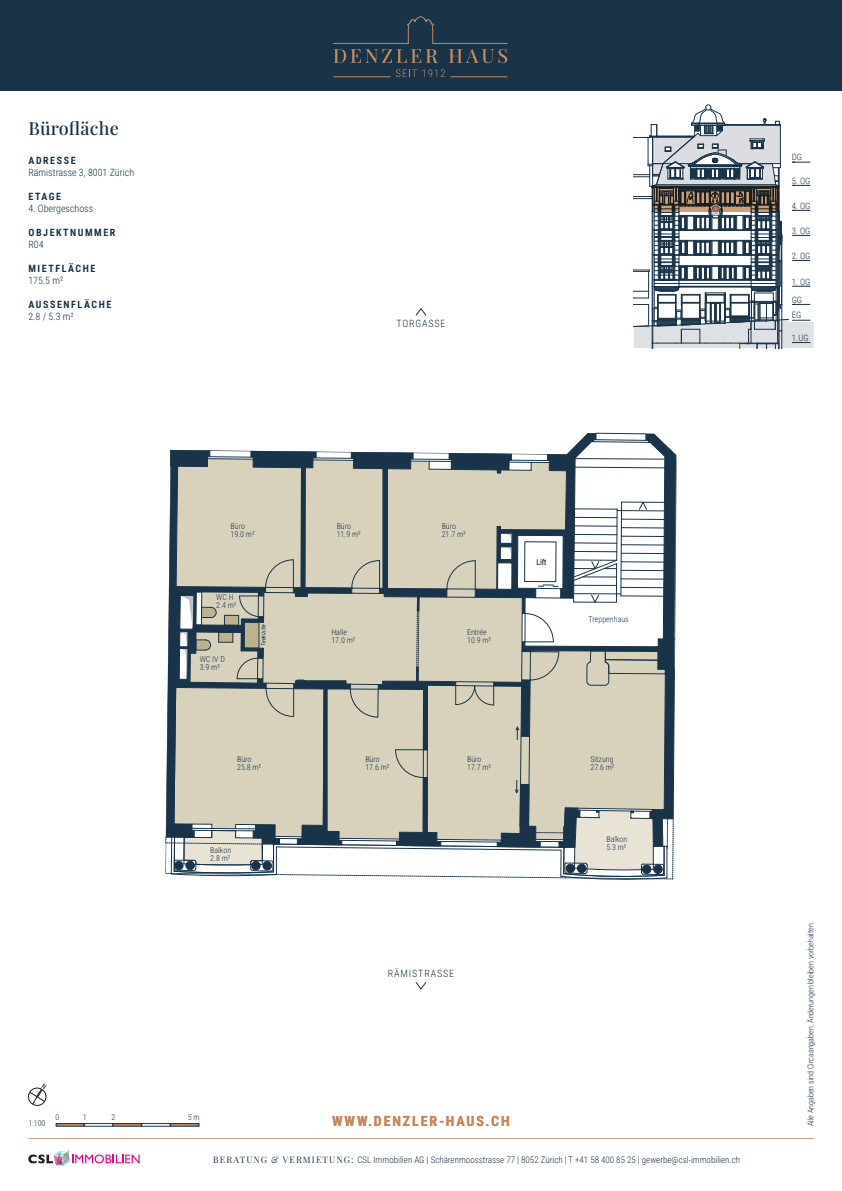
<style>
.page{position:relative;width:842px;height:1191px;background:#fff}
.page>*{position:absolute;margin:0;border:0;box-sizing:border-box;transform-origin:0 0}
.t1{font:18px "Playfair Display";letter-spacing:.01em;color:#193449}
.t2{font:700 14px "Roboto Condensed";letter-spacing:.135em;color:#c7885c}
.t3{font:300 10px "Roboto Condensed";color:#193449}
.t4{font:700 10px "Roboto Condensed";letter-spacing:.155em;color:#193449}
.t5{font:300 10px "Roboto Condensed";letter-spacing:.085em;color:#193449}
.t6{font:300 9px "Roboto Condensed";color:#193449}
.t7{font:300 8.8px/18.3px "Roboto Condensed";color:#193449}
.t8{font:300 8px/8px "Roboto Condensed";color:#193449}
.t9{font:italic 300 6px "Roboto Condensed";color:#193449}
.s1{font-family:"Playfair Display";font-weight:400}
</style>
<div class="page">
<svg style="left:165px;top:433px;width:512px;height:447px"></svg>
<div style="left:244px;top:622px;width:15px;height:26px;border:1px solid #193449"></div>
<svg style="left:28px;top:1150px;width:112px;height:16px"></svg>
<svg style="left:415px;top:982px;width:12px;height:7px"></svg>
<svg style="left:415px;top:308px;width:12px;height:8px"></svg>
<hr style="left:28px;top:1138px;width:786px;height:1px;background:#c7885c">
<svg style="left:634px;top:105px;width:180px;height:243px"></svg>
<div style="left:0;top:0;width:842px;height:91px;background:#193449"></div>
<svg style="left:396px;top:69px;width:49px;height:8px"></svg>
<svg style="left:333px;top:16px;width:174px;height:47px"></svg>
<hr style="left:451px;top:77px;width:56px;height:1px;background:#c7885c">
<hr style="left:334px;top:77px;width:56px;height:1px;background:#c7885c">
<svg style="left:652px;top:186px;width:127px;height:25px;background:#584b3e"></svg>
<div style="left:56px;top:1123px;width:28px;height:3px;background:#c7885c;border:1px solid #193449"></div>
<div style="left:84px;top:1123px;width:29px;height:3px;border:1px solid #193449"></div>
<div style="left:113px;top:1123px;width:29px;height:3px;background:#c7885c;border:1px solid #193449"></div>
<div style="left:141px;top:1123px;width:29px;height:3px;border:1px solid #193449"></div>
<div style="left:170px;top:1123px;width:29px;height:3px;background:#c7885c;border:1px solid #193449"></div>
<svg style="left:28px;top:1083px;width:19px;height:23px"></svg>
<h1 class="t1" style="left:28px;top:114px;width:92px">Bürofläche</h1>
<p class="t4" style="left:29px;top:153px;width:49px">ADRESSE</p>
<p class="t3" style="left:28px;top:165px;width:107px">Rämistrasse 3, 8001 Zürich</p>
<p class="t4" style="left:29px;top:189px;width:34px">ETAGE</p>
<p class="t3" style="left:28px;top:201px;width:66px">4. Obergeschoss</p>
<p class="t4" style="left:29px;top:225px;width:88px">OBJEKTNUMMER</p>
<p class="t3" style="left:28px;top:237px;width:17px">R04</p>
<p class="t4" style="left:29px;top:261px;width:68px">MIETFLÄCHE</p>
<p class="t3" style="left:28px;top:273px;width:36px">175.5 m²</p>
<p class="t4" style="left:29px;top:297px;width:84px">AUSSENFLÄCHE</p>
<p class="t3" style="left:28px;top:309px;width:47px">2.8 / 5.3 m²</p>
<p class="t5" style="left:396px;top:316px;width:51px">TORGASSE</p>
<p class="t7" style="left:792px;top:147px;width:12px">DG</p>
<p class="t7" style="left:792px;top:172px;width:20px">5. OG</p>
<p class="t7" style="left:792px;top:196px;width:20px">4. OG</p>
<p class="t7" style="left:792px;top:221px;width:20px">3. OG</p>
<p class="t7" style="left:792px;top:246px;width:20px">2. OG</p>
<p class="t7" style="left:792px;top:272px;width:20px">1. OG<br>GG</p>
<p class="t7" style="left:792px;top:328px;width:18px">1.UG</p>
<p class="t7" style="left:792px;top:306px;width:11px">EG</p>
<p class="t8" style="left:231px;top:522px;width:26px">Büro<br>19.0 m²</p>
<p class="t8" style="left:337px;top:522px;width:26px">Büro<br>11.9 m²</p>
<p class="t8" style="left:216px;top:593px;width:22px">WC H<br>2.4 m²</p>
<p class="t8" style="left:200px;top:654px;width:27px">WC IV D<br>3.9 m²</p>
<p class="t9" style="left:259px;top:646px;width:24px;rotate:-90deg">Teeküche</p>
<p class="t8" style="left:331px;top:628px;width:26px">Halle<br>17.0 m²</p>
<p class="t8" style="left:442px;top:522px;width:26px">Büro<br>21.7 m²</p>
<p class="t8" style="left:467px;top:628px;width:26px">Entrée<br>10.9 m²</p>
<p class="t8" style="left:536px;top:557px;width:12px">Lift</p>
<p class="t8" style="left:589px;top:614px;width:42px">Treppenhaus</p>
<p class="t8" style="left:237px;top:755px;width:26px">Büro<br>25.8 m²</p>
<p class="t8" style="left:365px;top:755px;width:26px">Büro<br>17.6 m²</p>
<p class="t8" style="left:467px;top:755px;width:26px">Büro<br>17.7 m²</p>
<p class="t8" style="left:590px;top:755px;width:26px">Sitzung<br>27.6 m²</p>
<p class="t8" style="left:210px;top:845px;width:22px">Balkon<br>2.8 m²</p>
<p class="t5" style="left:388px;top:966px;width:68px">RÄMISTRASSE</p>
<p class="t8" style="left:606px;top:834px;width:22px">Balkon<br>5.3 m²</p>
<p class="t8" style="left:28px;top:1119px;width:19px">1:100</p>
<p class="t8" style="left:55px;top:1112px;width:5px">0</p>
<p class="t8" style="left:83px;top:1112px;width:5px">1</p>
<p class="t8" style="left:111px;top:1112px;width:5px">2</p>
<p class="t8" style="left:188px;top:1112px;width:13px">5 m</p>
<h2 class="t2" style="left:332px;top:1111px;width:179px">WWW.DENZLER-HAUS.CH</h2>
<p class="t6" style="left:213px;top:1153px;width:528px"><span class="s1">BERATUNG &amp; VERMIETUNG:</span> CSL Immobilien AG | Schärenmoosstrasse 77 | 8052 Zürich | T +41 58 400 85 25 | gewerbe@csl-immobilien.ch</p>
<p class="t8" style="left:806px;top:1126px;width:207px;rotate:-90deg">Alle Angaben sind Circaangaben. Änderungen bleiben vorbehalten.</p>
</div>
